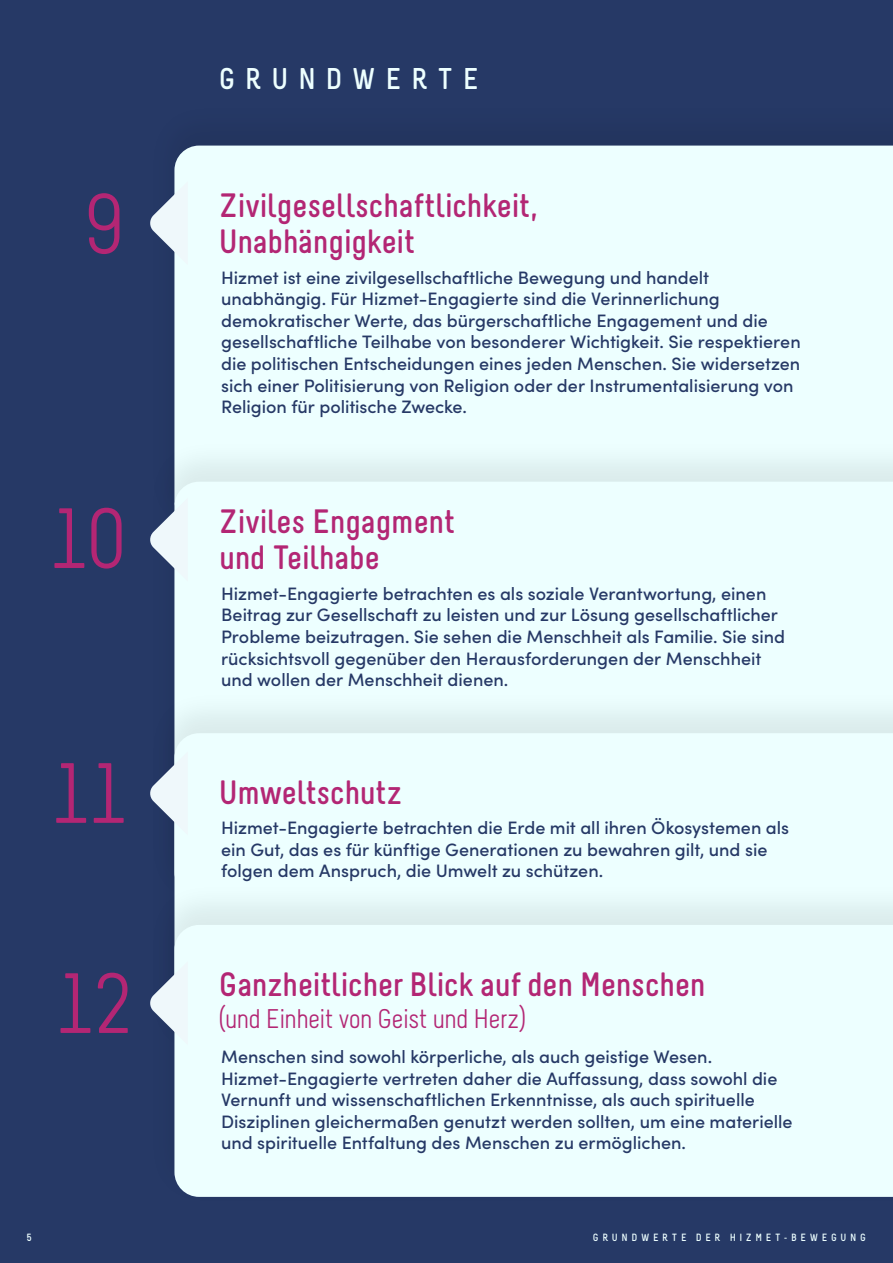
<style>
.page{position:relative;width:893px;height:1263px;background:#263966}
.page>*{position:absolute;margin:0;border:0;box-sizing:border-box;transform-origin:0 0}
.t1{font:85.2px "Melbourne";color:#b32674}
.t2{font:700 33.75px/36px "Melbourne";letter-spacing:-.02em;color:#b32674}
.t3{font:700 30px "Melbourne";letter-spacing:.33em;color:#edffff}
.t4{font:27px "Melbourne";letter-spacing:-.015em;color:#b32674}
.t5{font:500 18px/21.6px "Sofia Pro";color:#263966}
.t6{font:700 10.5px "Melbourne";letter-spacing:.36em;color:#edffff}
</style>
<div class="page">
<div style="left:174px;top:146px;width:719px;height:292px;background:#edffff"></div>
<div style="left:147px;top:438px;width:746px;height:470px;background:#000;opacity:.08"></div>
<div style="left:174px;top:482px;width:719px;height:207px;background:#edffff"></div>
<div style="left:147px;top:689px;width:746px;height:369px;background:#000;opacity:.08"></div>
<div style="left:174px;top:733px;width:719px;height:148px;background:#edffff"></div>
<div style="left:147px;top:881px;width:746px;height:326px;background:#000;opacity:.08"></div>
<div style="left:174px;top:925px;width:719px;height:272px;background:#edffff"></div>
<svg style="left:149px;top:498px;width:39px;height:84px"></svg>
<svg style="left:150px;top:181px;width:38px;height:84px"></svg>
<svg style="left:149px;top:751px;width:39px;height:84px"></svg>
<svg style="left:149px;top:961px;width:39px;height:84px"></svg>
<h1 class="t1" style="left:85px;top:180px;width:41px">9</h1>
<h1 class="t1" style="left:51px;top:494px;width:77px">10</h1>
<h1 class="t1" style="left:53px;top:749px;width:75px">11</h1>
<h1 class="t1" style="left:58px;top:959px;width:75px">12</h1>
<h3 class="t3" style="left:219px;top:61px;width:261px">GRUNDWERTE</h3>
<h2 class="t2" style="left:219px;top:187px;width:320px">Zivilgesellschaftlichkeit,<br>Unabhängigkeit</h2>
<p class="t5" style="left:221px;top:265px;width:581px">Hizmet ist eine zivilgesellschaftliche Bewegung und handelt unabhängig. Für Hizmet-Engagierte sind die Verinnerlichung demokratischer Werte, das bürgerschaftliche Engagement und die gesellschaftliche Teilhabe von besonderer Wichtigkeit. Sie respektieren die politischen Entscheidungen eines jeden Menschen. Sie widersetzen sich einer Politisierung von Religion oder der Instrumentalisierung von Religion für politische Zwecke.</p>
<h2 class="t2" style="left:219px;top:503px;width:237px">Ziviles Engagment und Teilhabe</h2>
<p class="t5" style="left:221px;top:582px;width:565px">Hizmet-Engagierte betrachten es als soziale Verantwortung, einen Beitrag zur Gesellschaft zu leisten und zur Lösung gesellschaftlicher Probleme beizutragen. Sie sehen die Menschheit als Familie. Sie sind rücksichtsvoll gegenüber den Herausforderungen der Menschheit und wollen der Menschheit dienen.</p>
<h2 class="t2" style="left:219px;top:774px;width:184px">Umweltschutz</h2>
<p class="t5" style="left:221px;top:816px;width:570px">Hizmet-Engagierte betrachten die Erde mit all ihren Ökosystemen als ein Gut, das es für künftige Generationen zu bewahren gilt, und sie folgen dem Anspruch, die Umwelt zu schützen.</p>
<h2 class="t2" style="left:219px;top:966px;width:488px">Ganzheitlicher Blick auf den Menschen</h2>
<h3 class="t4" style="left:219px;top:1004px;width:310px">(und Einheit von Geist und Herz)</h3>
<p class="t5" style="left:221px;top:1045px;width:573px">Menschen sind sowohl körperliche, als auch geistige Wesen.<br>Hizmet-Engagierte vertreten daher die Auffassung, dass sowohl die Vernunft und wissenschaftlichen Erkenntnisse, als auch spirituelle Disziplinen gleichermaßen genutzt werden sollten, um eine materielle und spirituelle Entfaltung des Menschen zu ermöglichen.</p>
<p class="t6" style="left:27px;top:1231px;width:6px">5</p>
<p class="t6" style="left:593px;top:1231px;width:274px">GRUNDWERTE DER HIZMET-BEWEGUNG</p>
</div>
